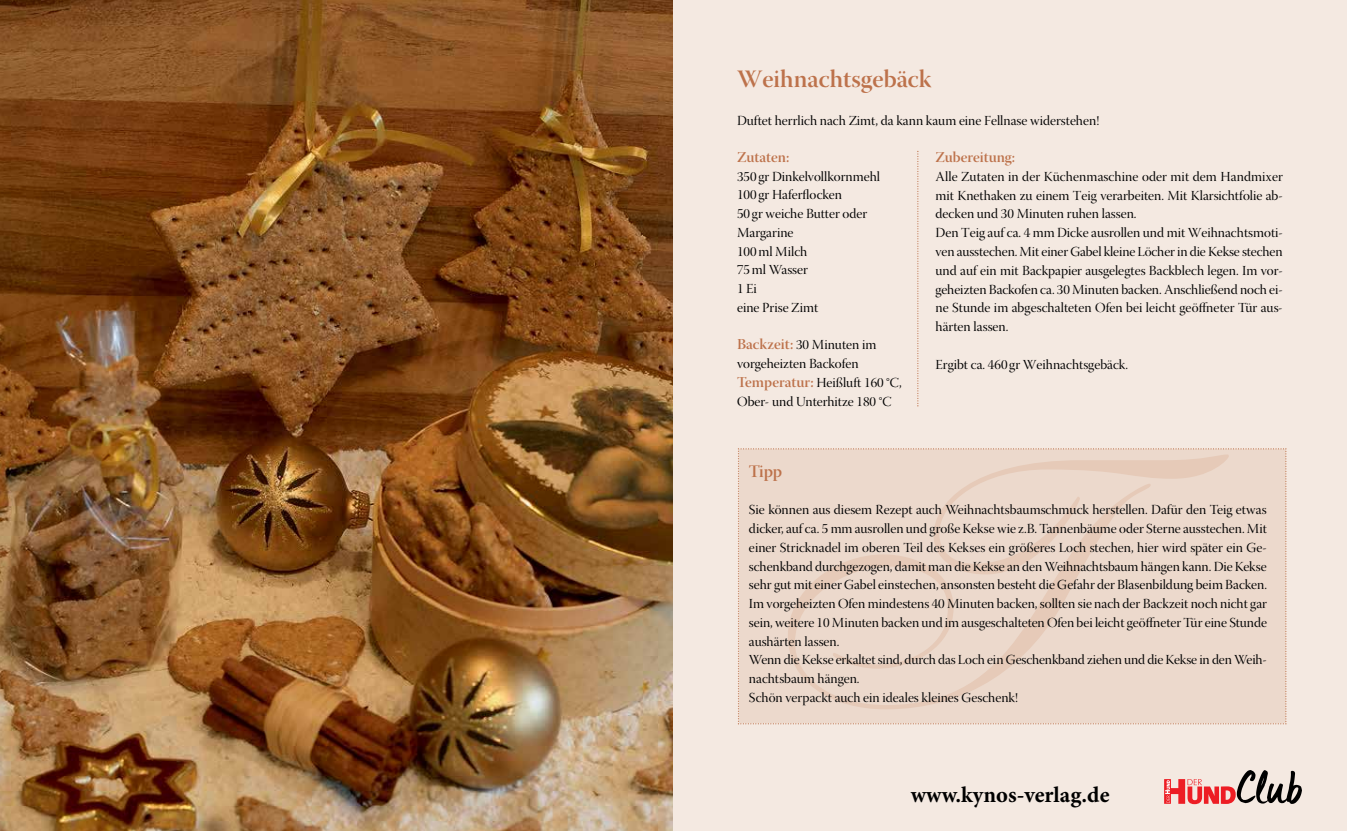
<style>
.page{position:relative;width:1347px;height:831px;background:#fff}
.page>*{position:absolute;margin:0;border:0;box-sizing:border-box;transform-origin:0 0}
.t1{font:25px "Warnock Pro Semibold Disp";color:#bd724b}
.t2{font:700 22.5px "Minion Pro";color:#000}
.t3{font:17.5px "Warnock Pro Semibold Disp";color:#bd724b}
.t4{font:15px "Warnock Pro Semibold Disp";color:#bd724b}
.t5{font:13.75px/18.8px "Warnock Pro Disp";color:#000}
.s1{font-family:"Warnock Pro Semibold Disp";font-size:15px;color:#bd724b}
</style>
<div class="page">
<hr style="left:673px;top:0;width:1px;height:831px;background:#f4e9e1">
<img style="left:0;top:0;width:673px;height:831px">
<div style="left:674px;top:0;width:672px;height:831px;background:#f4e9e1"></div>
<svg style="left:917px;top:151px;width:1px;height:255px"></svg>
<div style="left:738px;top:448px;width:548px;height:276px;background:#ecd9cc"></div>
<svg style="left:788px;top:454px;width:440px;height:255px;background:#ebd7c9"></svg>
<svg style="left:1164px;top:770px;width:137px;height:35px"></svg>
<h1 class="t1" style="left:737px;top:69px;width:196px">Weihnachtsgebäck</h1>
<p class="t5" style="left:737px;top:112px;width:364px">Duftet herrlich nach Zimt, da kann kaum eine Fellnase widerstehen!</p>
<p class="t4" style="left:935px;top:152px;width:81px">Zubereitung:</p>
<p class="t5" style="left:935px;top:168px;width:349px">Alle Zutaten in der Küchenmaschine oder mit dem Handmixer mit Knethaken zu einem Teig verarbeiten. Mit Klarsichtfolie ab&shy;decken und 30 Minuten ruhen lassen.<br>Den Teig auf ca. 4 mm Dicke ausrollen und mit Weihnachtsmoti&shy;ven ausstechen. Mit einer Gabel kleine Löcher in die Kekse stechen und auf ein mit Backpapier ausgelegtes Backblech legen. Im vor&shy;geheizten Backofen ca. 30 Minuten backen. Anschließend noch ei&shy;ne Stunde im abgeschalteten Ofen bei leicht geöffneter Tür aus&shy;härten lassen.</p>
<p class="t5" style="left:935px;top:356px;width:194px">Ergibt ca. 460 gr Weihnachtsgebäck.</p>
<p class="t4" style="left:737px;top:151px;width:54px">Zutaten:</p>
<p class="t5" style="left:737px;top:168px;width:144px">350 gr Dinkelvollkornmehl<br>100 gr Haferflocken<br>50 gr weiche Butter oder<br>Margarine<br>100 ml Milch<br>75 ml Wasser<br>1 Ei<br>eine Prise Zimt</p>
<p class="t5" style="left:737px;top:337px;width:166px"><span class="s1">Backzeit:</span> 30 Minuten im vorgeheizten Backofen<br><span class="s1">Temperatur:</span> Heißluft 160 °C,<br>Ober- und Unterhitze 180 °C</p>
<p class="t3" style="left:749px;top:464px;width:35px">Tipp</p>
<p class="t5" style="left:749px;top:502px;width:519px">Sie können aus diesem Rezept auch Weihnachtsbaumschmuck herstellen. Dafür den Teig etwas dicker, auf ca. 5 mm ausrollen und große Kekse wie z.B. Tannenbäume oder Sterne ausstechen. Mit einer Stricknadel im oberen Teil des Kekses ein größeres Loch stechen, hier wird später ein Ge&shy;schenkband durchgezogen, damit man die Kekse an den Weihnachtsbaum hängen kann. Die Kekse sehr gut mit einer Gabel einstechen, ansonsten besteht die Gefahr der Blasenbildung beim Backen.<br>Im vorgeheizten Ofen mindestens 40 Minuten backen, sollten sie nach der Backzeit noch nicht gar sein, weitere 10 Minuten backen und im ausgeschalteten Ofen bei leicht geöffneter Tür eine Stunde aushärten lassen.<br>Wenn die Kekse erkaltet sind, durch das Loch ein Geschenkband ziehen und die Kekse in den Weih&shy;nachtsbaum hängen.<br>Schön verpackt auch ein ideales kleines Geschenk!</p>
<h2 class="t2" style="left:910px;top:779px;width:200px">www.kynos-verlag.de</h2>
</div>
